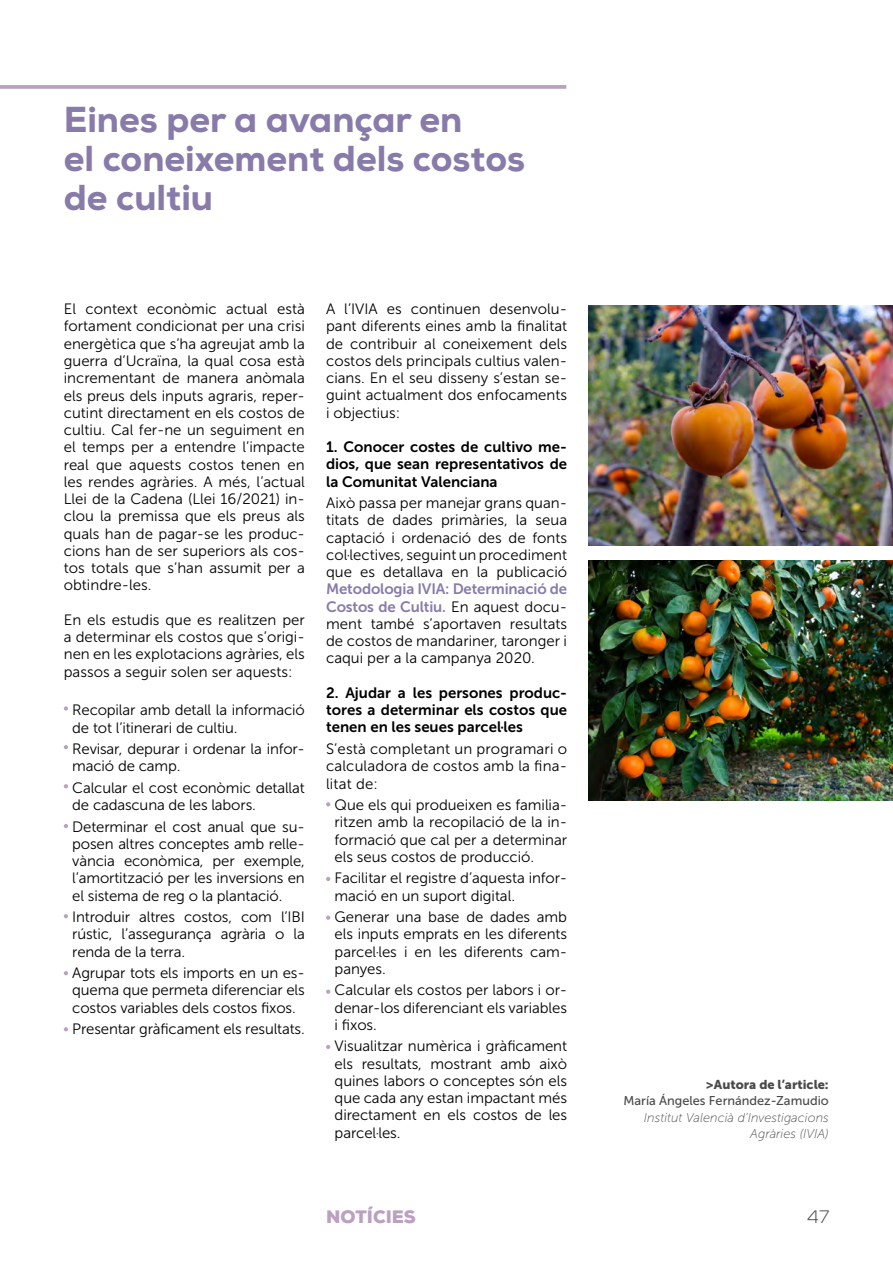
<style>
.page{position:relative;width:893px;height:1263px;background:#fff}
.page>*{position:absolute;margin:0;border:0;box-sizing:border-box;transform-origin:0 0}
.t1{font:800 36px/39px "Nexa";color:#887baa}
.t2{font:900 18px "Nexa";color:#bba1c1}
.t3{font:300 18px "Nexa";color:#4a4a49}
.t4{font:15px/17.2px "Museo Sans 300";letter-spacing:-.005em;color:#000;text-align:justify}
.t5{font:15px/17.2px "Museo Sans 700";color:#000;text-align:justify}
.t6{font:15px/17.2px "Museo Sans 700";letter-spacing:-.01em;color:#887baa}
.t7{font:italic 12.75px/16.5px "Museo Sans 100";color:#4a4a49;text-align:right}
.t8{font:12.75px "Museo Sans 500";color:#4a4a49}
.t9{font:12.75px "Museo Sans 900";color:#4a4a49}
.s1{font-family:"Museo Sans 300";color:#000}
</style>
<div class="page">
<svg style="left:0;top:85px;width:566px;height:4px;background:#bfa6c4"></svg>
<img style="left:588px;top:305px;width:305px;height:240px">
<img style="left:588px;top:560px;width:305px;height:240px">
<svg style="left:64px;top:706px;width:4px;height:5px"></svg>
<svg style="left:64px;top:745px;width:4px;height:4px"></svg>
<svg style="left:64px;top:784px;width:4px;height:4px"></svg>
<svg style="left:64px;top:824px;width:4px;height:4px"></svg>
<svg style="left:64px;top:914px;width:4px;height:4px"></svg>
<svg style="left:64px;top:971px;width:4px;height:4px"></svg>
<svg style="left:64px;top:1027px;width:4px;height:4px"></svg>
<svg style="left:326px;top:877px;width:4px;height:4px"></svg>
<svg style="left:326px;top:915px;width:4px;height:5px"></svg>
<svg style="left:326px;top:989px;width:4px;height:5px"></svg>
<svg style="left:326px;top:1045px;width:4px;height:4px"></svg>
<svg style="left:326px;top:802px;width:4px;height:4px"></svg>
<h1 class="t1" style="left:64px;top:100px;width:463px">Eines per a avançar en<br>el coneixement dels costos de cultiu</h1>
<p class="t4" style="left:64px;top:301px;width:243px">El context econòmic actual està fortament condicionat per una crisi energètica que s’ha agreujat amb la guerra d’Ucraïna, la qual cosa està incrementant de manera anòmala els preus dels inputs agraris, reper&shy;cutint directament en els costos de cultiu. Cal fer-ne un seguiment en el temps per a entendre l’impacte real que aquests costos tenen en les rendes agràries. A més, l’actual Llei de la Cadena (Llei 16/2021) in&shy;clou la premissa que els preus als quals han de pagar-se les produc&shy;cions han de ser superiors als cos&shy;tos totals que s’han assumit per a obtindre-les.</p>
<p class="t4" style="left:64px;top:611px;width:243px">En els estudis que es realitzen per a determinar els costos que s’origi&shy;nen en les explotacions agràries, els passos a seguir solen ser aquests:</p>
<p class="t4" style="left:72px;top:702px;width:234px">Recopilar amb detall la informació de tot l’itinerari de cultiu.</p>
<p class="t4" style="left:72px;top:740px;width:234px">Revisar, depurar i ordenar la infor&shy;mació de camp.</p>
<p class="t4" style="left:72px;top:779px;width:234px">Calcular el cost econòmic detallat de cadascuna de les labors.</p>
<p class="t4" style="left:72px;top:818px;width:234px">Determinar el cost anual que su&shy;posen altres conceptes amb relle&shy;vància econòmica, per exemple, l’amortització per les inversions en el sistema de reg o la plantació.</p>
<p class="t4" style="left:72px;top:908px;width:234px">Introduir altres costos, com l’IBI rústic, l’assegurança agrària o la renda de la terra.</p>
<p class="t4" style="left:72px;top:964px;width:234px">Agrupar tots els imports en un es&shy;quema que permeta diferenciar els costos variables dels costos fixos.</p>
<p class="t4" style="left:72px;top:1020px;width:234px">Presentar gràficament els resultats.</p>
<p class="t4" style="left:326px;top:300px;width:243px">A l’IVIA es continuen desenvolu&shy;pant diferents eines amb la finalitat de contribuir al coneixement dels costos dels principals cultius valen&shy;cians. En el seu disseny s’estan se&shy;guint actualment dos enfocaments i objectius:</p>
<p class="t5" style="left:326px;top:438px;width:243px">1. Conocer costes de cultivo me&shy;dios, que sean representativos de la Comunitat Valenciana</p>
<p class="t4" style="left:326px;top:494px;width:243px">Això passa per manejar grans quan&shy;titats de dades primàries, la seua captació i ordenació des de fonts col·lectives, seguint un procediment que es detallava en la publicació</p>
<p class="t6" style="left:326px;top:581px;width:243px">Metodologia IVIA: Determinació de<br>Costos de Cultiu. <span class="s1">En aquest docu-</span></p>
<p class="t4" style="left:326px;top:615px;width:243px">ment també s’aportaven resultats de costos de mandariner, taronger i caqui per a la campanya 2020.</p>
<p class="t5" style="left:326px;top:684px;width:243px">2. Ajudar a les persones produc&shy;tores a determinar els costos que tenen en les seues parcel·les</p>
<p class="t4" style="left:326px;top:740px;width:243px">S’està completant un programari o calculadora de costos amb la fina&shy;litat de:</p>
<p class="t4" style="left:335px;top:796px;width:234px">Que els qui produeixen es familia&shy;ritzen amb la recopilació de la in&shy;formació que cal per a determinar els seus costos de producció.</p>
<p class="t4" style="left:335px;top:869px;width:234px">Facilitar el registre d’aquesta infor&shy;mació en un suport digital.</p>
<p class="t4" style="left:335px;top:908px;width:234px">Generar una base de dades amb els inputs emprats en les diferents parcel·les i en les diferents cam&shy;panyes.</p>
<p class="t4" style="left:335px;top:981px;width:234px">Calcular els costos per labors i or&shy;denar-los diferenciant els variables i fixos.</p>
<p class="t4" style="left:335px;top:1037px;width:234px">Visualitzar numèrica i gràficament els resultats, mostrant amb això quines labors o conceptes són els que cada any estan impactant més directament en els costos de les parcel·les.</p>
<p class="t9" style="left:706px;top:1077px;width:124px">&gt;Autora de l’article:</p>
<p class="t8" style="left:623px;top:1094px;width:207px">María Ángeles Fernández-Zamudio</p>
<p class="t7" style="left:644px;top:1109px;width:186px">Institut Valencià d’Investigacions<br>Agràries (IVIA)</p>
<p class="t2" style="left:326px;top:1205px;width:91px">NOTÍCIES</p>
<p class="t3" style="left:807px;top:1206px;width:23px">47</p>
</div>
